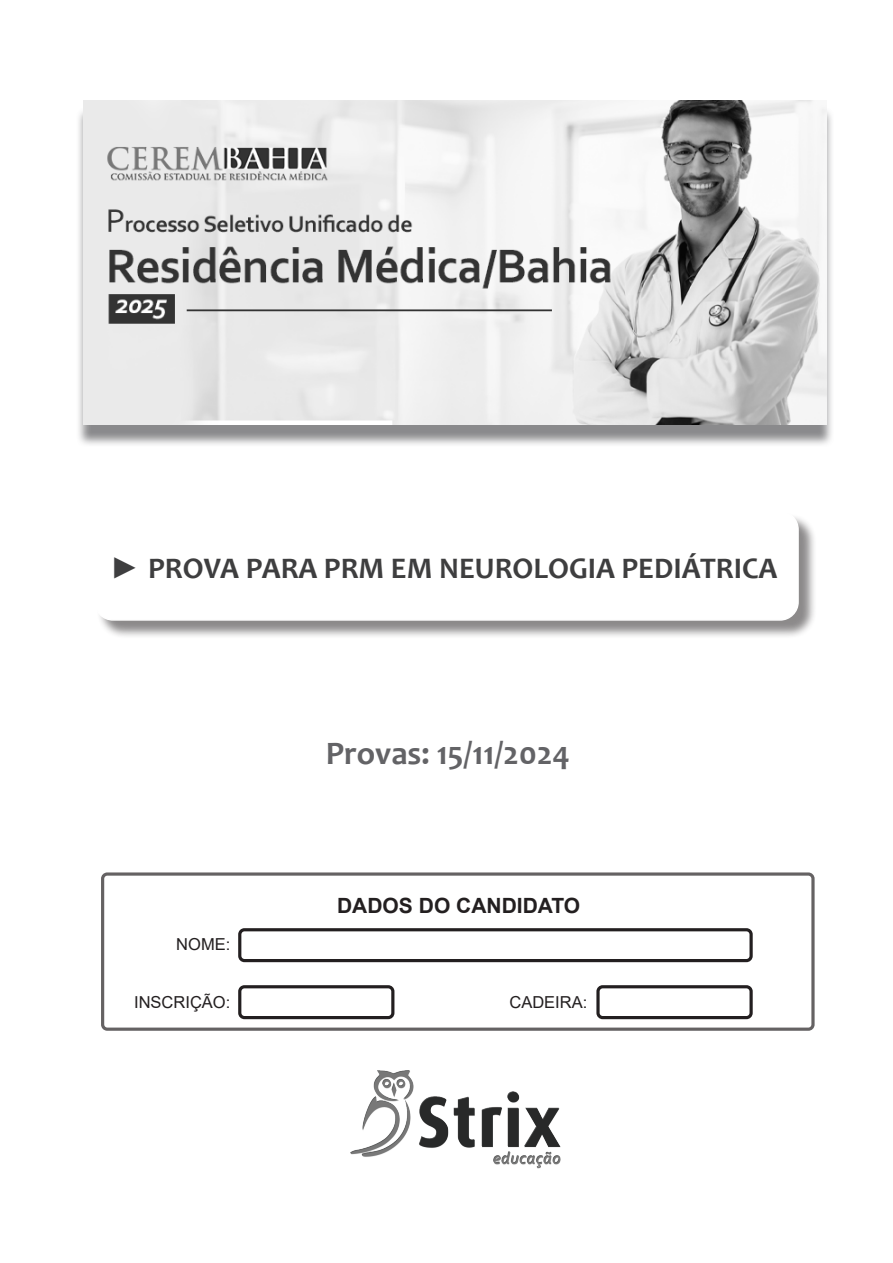
<style>
.page{position:relative;width:893px;height:1263px;background:#fff}
.page>*{position:absolute;margin:0;border:0;box-sizing:border-box;transform-origin:0 0}
.Resposta{font:700 33px "Candara";color:#636366}
.Resposta-2{font:700 30px "Candara";color:#3e3e3f}
.TituloProva{font:700 21px "Arial";color:#231f20}
.TituloProva-2{font:16.5px "Arial";color:#231f20}
.s1{font-family:"Arial";font-weight:900}
</style>
<div class="page">
<div style="left:97px;top:513px;width:720px;height:126px;background:#231f20;opacity:.75"></div>
<div style="left:95px;top:512px;width:703px;height:108px;background:#fff;border-radius:18px"></div>
<div style="left:94px;top:511px;width:705px;height:110px;border:2px solid #fff;border-radius:18px"></div>
<img style="left:350px;top:1070px;width:211px;height:99px">
<div style="left:101px;top:872px;width:714px;height:159px;border:3px solid #231f20;border-radius:5px"></div>
<div style="left:238px;top:928px;width:515px;height:34px;border:3px solid #231f20;border-radius:5px"></div>
<div style="left:238px;top:985px;width:156px;height:34px;border:3px solid #231f20;border-radius:5px"></div>
<div style="left:596px;top:985px;width:157px;height:34px;border:3px solid #231f20;border-radius:5px"></div>
<div style="left:75px;top:107px;width:759px;height:341px;background:#636366;opacity:.75"></div>
<img style="left:84px;top:100px;width:742px;height:324px">
<p class="Resposta-2" style="left:110px;top:549px;width:669px"><span class="s1">►</span> PROVA PARA PRM EM NEUROLOGIA PEDIÁTRICA</p>
<p class="Resposta" style="left:326px;top:733px;width:246px">Provas: 15/11/2024</p>
<p class="TituloProva-2" style="left:176px;top:933px;width:56px">NOME:</p>
<p class="TituloProva" style="left:337px;top:891px;width:245px">DADOS DO CANDIDATO</p>
<p class="TituloProva-2" style="left:134px;top:991px;width:98px">INSCRIÇÃO:</p>
<p class="TituloProva-2" style="left:509px;top:991px;width:79px">CADEIRA:</p>
</div>
